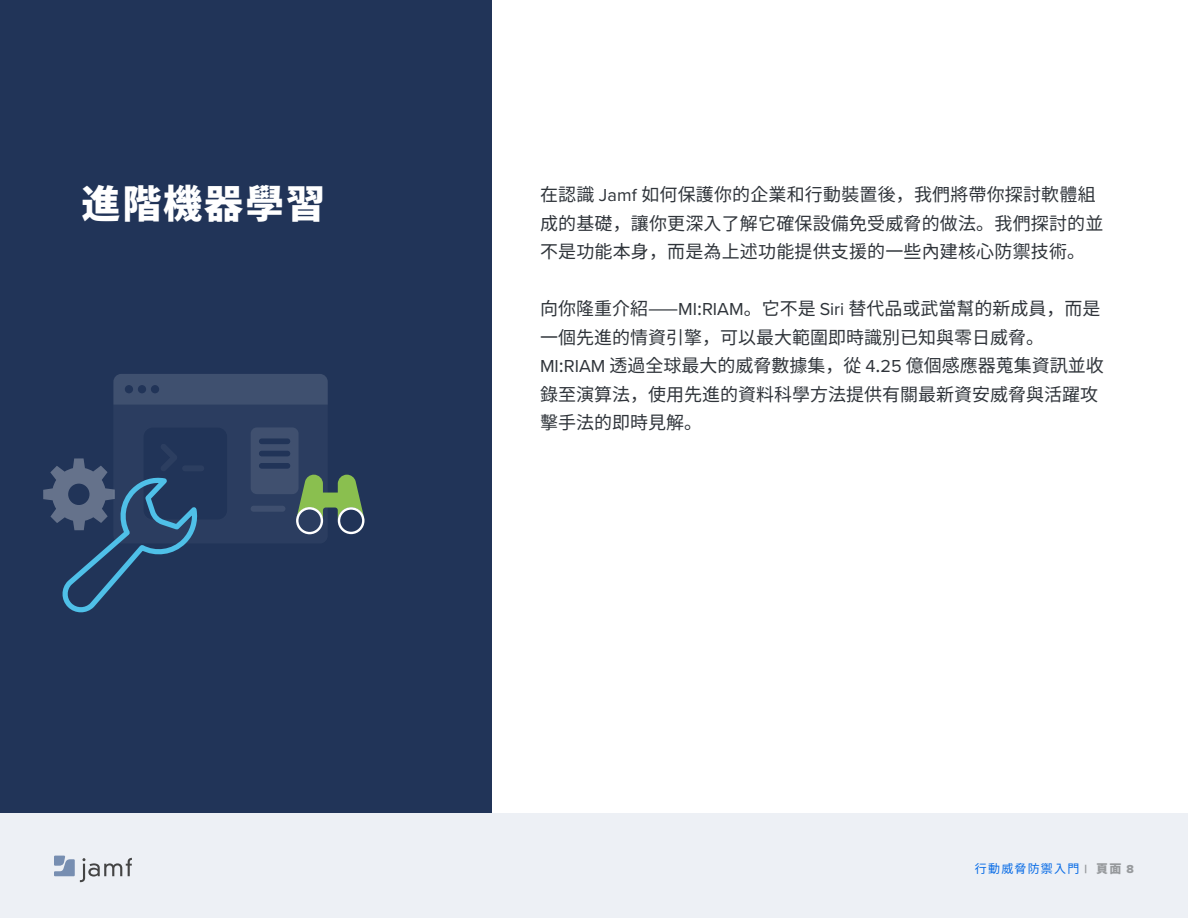
<style>
.page{position:relative;width:1188px;height:918px;background:#fff}
.page>*{position:absolute;margin:0;border:0;box-sizing:border-box;transform-origin:0 0}
.t1{font:900 39px "Noto Sans CJ Kjp";letter-spacing:.05em;color:#fff}
.t2{font:18px/28.5px "Noto Sans CJ Kjp";color:#2f343a}
.t3{font:12px "Noto Sans CJ Kjp";letter-spacing:.1em;color:#056ae6}
.s1{font-family:"Proxima Nova"}
.s2{font-family:"Proxima Nova Extrabld";color:#979a9d}
.s3{font-weight:900;color:#979a9d}
</style>
<div class="page">
<div style="left:0;top:0;width:492px;height:837px;background:#213458"></div>
<div style="left:0;top:813px;width:1188px;height:105px;background:#edf0f5"></div>
<svg style="left:54px;top:856px;width:78px;height:26px"></svg>
<div style="left:113px;top:374px;width:215px;height:170px;background:#2b3d60;border-radius:8px"></div>
<div style="left:114px;top:374px;width:214px;height:31px;background:#3f506f"></div>
<div style="left:125px;top:385px;width:8px;height:8px;background:#213458;border-radius:50%"></div>
<div style="left:138px;top:385px;width:8px;height:8px;background:#213458;border-radius:50%"></div>
<div style="left:151px;top:385px;width:8px;height:8px;background:#213458;border-radius:50%"></div>
<div style="left:251px;top:506px;width:34px;height:6px;background:#3f4f6f;border-radius:3px"></div>
<div style="left:144px;top:428px;width:83px;height:92px;background:#213458;border-radius:9px"></div>
<div style="left:182px;top:465px;width:22px;height:6px;background:#2c3e60;border-radius:3px"></div>
<div style="left:251px;top:428px;width:47px;height:66px;background:#40506f;border-radius:6px"></div>
<div style="left:259px;top:438px;width:31px;height:6px;background:#213458;border-radius:3px"></div>
<div style="left:259px;top:451px;width:31px;height:5px;background:#213458;border-radius:3px"></div>
<div style="left:259px;top:463px;width:31px;height:6px;background:#213458;border-radius:3px"></div>
<svg style="left:296px;top:475px;width:69px;height:60px"></svg>
<svg style="left:43px;top:444px;width:154px;height:167px"></svg>
<h1 class="t1" style="left:81px;top:182px;width:245px">進階機器學習</h1>
<p class="t2" style="left:540px;top:181px;width:565px">在認識 <span class="s1">Jamf</span> 如何保護你的企業和行動裝置後，我們將帶你探討軟體組成的基礎，讓你更深入了解它確保設備免受威脅的做法。我們探討的並不是功能本身，而是為上述功能提供支援的一些內建核心防禦技術。</p>
<p class="t2" style="left:540px;top:295px;width:565px">向你隆重介紹——<span class="s1">MI</span>:<span class="s1">RIAM</span>。它不是 <span class="s1">Siri</span> 替代品或武當幫的新成員，而是一個先進的情資引擎，可以最大範圍即時識別已知與零日威脅。<span class="s1">MI</span>:<span class="s1">RIAM</span> 透過全球最大的威脅數據集，從 <span class="s1">4</span>.<span class="s1">25</span> 億個感應器蒐集資訊並收錄至演算法，使用先進的資料科學方法提供有關最新資安威脅與活躍攻擊手法的即時見解。</p>
<p class="t3" style="left:975px;top:862px;width:161px">行動威脅防禦入門 <span class="s2">|</span> <span class="s3">頁面</span> <span class="s2">8</span></p>
</div>
